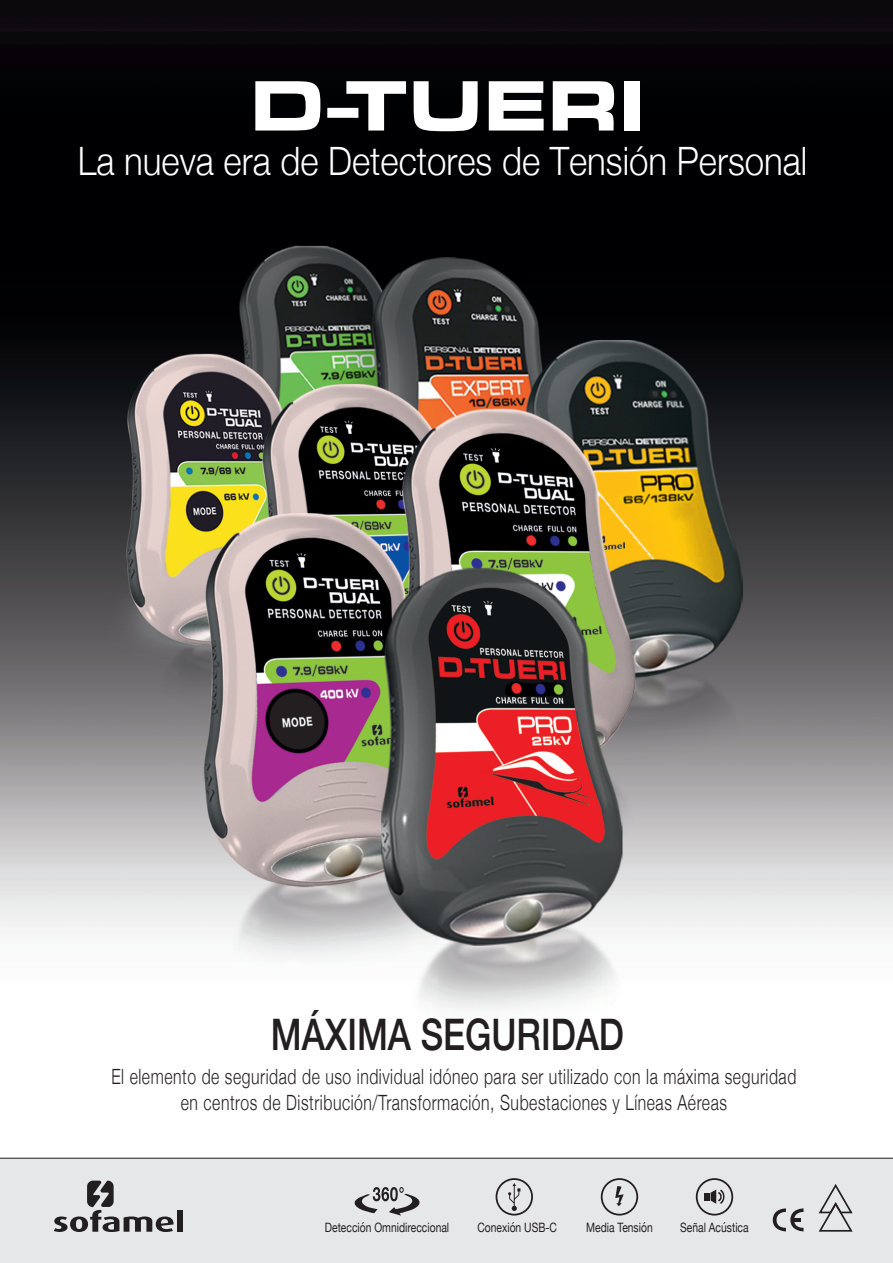
<style>
.page{position:relative;width:893px;height:1263px;background:#fff}
.page>*{position:absolute;margin:0;border:0;box-sizing:border-box;transform-origin:0 0}
.t1{font:500 43.35px "Helvetica Neue";color:#231f20;scale:.8 1}
.t2{font:300 39.15px "Helvetica Neue";color:#fff;scale:.89 1}
.t3{font:300 21px/25.2px "Helvetica Neue";letter-spacing:.035em;color:#231f20;text-align:center;scale:.75 1}
.t4{font:12.9px "Helvetica Neue";color:#231f20;scale:.8 1}
</style>
<div class="page">
<img style="left:0;top:0;width:893px;height:1158px">
<div style="left:0;top:1158px;width:893px;height:105px;background:#e6e7e9"></div>
<svg style="left:508px;top:1183px;width:12px;height:28px"></svg>
<div style="left:496px;top:1178px;width:37px;height:37px;border:2px solid #231f20;border-radius:50%"></div>
<svg style="left:615px;top:1186px;width:9px;height:20px"></svg>
<div style="left:601px;top:1178px;width:37px;height:37px;border:2px solid #231f20;border-radius:50%"></div>
<svg style="left:704px;top:1189px;width:21px;height:15px"></svg>
<div style="left:696px;top:1178px;width:37px;height:37px;border:2px solid #231f20;border-radius:50%"></div>
<svg style="left:355px;top:1187px;width:65px;height:29px"></svg>
<svg style="left:773px;top:1208px;width:30px;height:23px"></svg>
<svg style="left:818px;top:1184px;width:35px;height:48px"></svg>
<div style="left:177px;top:1210px;width:6px;height:22px;background:#231f20"></div>
<svg style="left:54px;top:1180px;width:120px;height:52px"></svg>
<hr style="left:0;top:1158px;width:893px;height:1px;background:#231f20">
<svg style="left:255px;top:81px;width:65px;height:50px"></svg>
<div style="left:327px;top:108px;width:31px;height:10px;background:#fff"></div>
<svg style="left:346px;top:81px;width:60px;height:50px"></svg>
<svg style="left:414px;top:81px;width:64px;height:50px"></svg>
<svg style="left:489px;top:81px;width:55px;height:50px"></svg>
<svg style="left:553px;top:81px;width:61px;height:50px"></svg>
<div style="left:624px;top:81px;width:15px;height:50px;background:#fff"></div>
<p class="t2" style="left:78px;top:130px;width:821px">La nueva era de Detectores de Tensión Personal</p>
<p class="t1" style="left:271px;top:1000px;width:443px">MÁXIMA SEGURIDAD</p>
<p class="t3" style="left:111px;top:1063px;width:915px">El elemento de seguridad de uso individual idóneo para ser utilizado con la máxima seguridad en centros de Distribución/Transformación, Subestaciones y Líneas Aéreas</p>
<p class="t4" style="left:325px;top:1218px;width:157px">Detección Omnidireccional</p>
<p class="t4" style="left:477px;top:1218px;width:101px">Conexión USB-C</p>
<p class="t4" style="left:586px;top:1218px;width:85px">Media Tensión</p>
<p class="t4" style="left:680px;top:1218px;width:87px">Señal Acústica</p>
</div>
